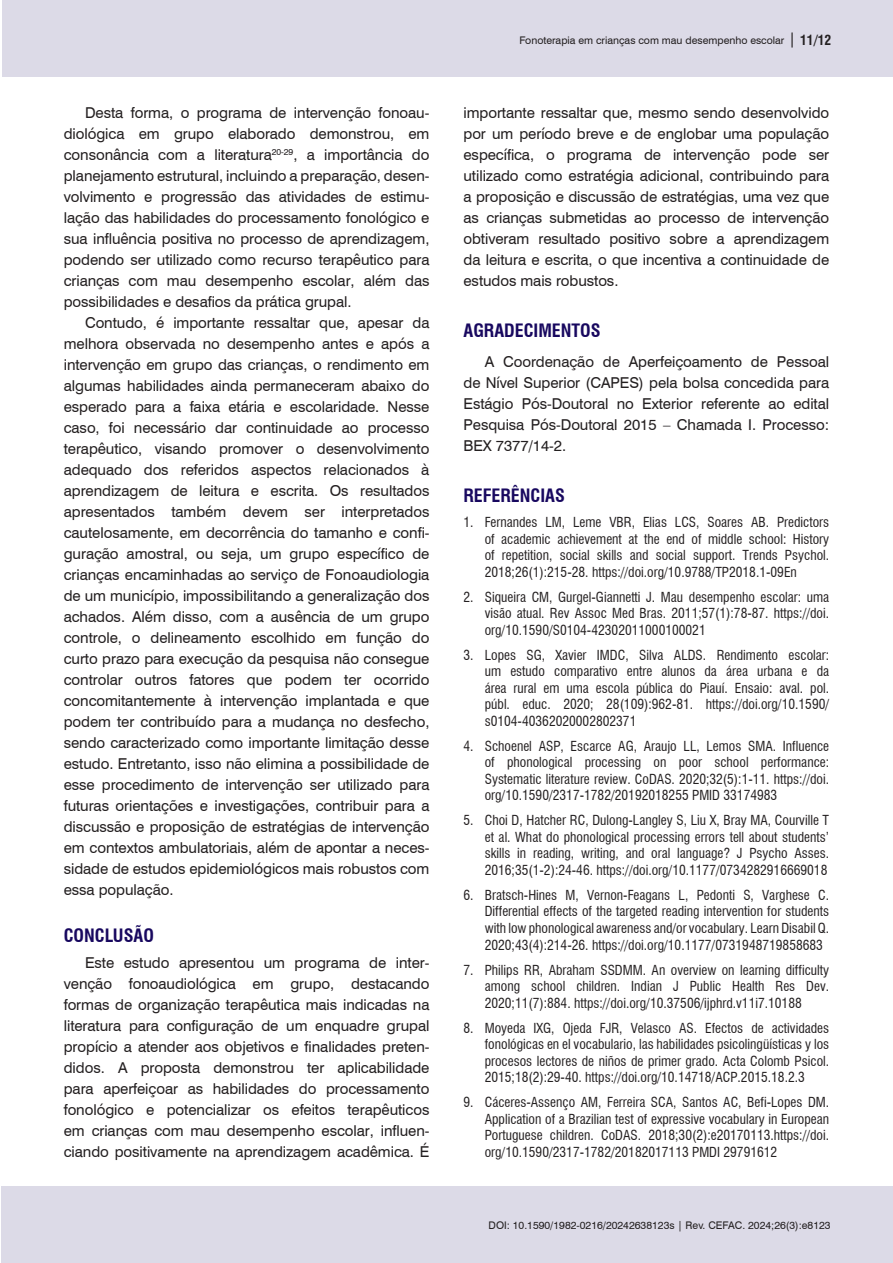
<style>
.page{position:relative;width:893px;height:1263px;background:#fff}
.page>*{position:absolute;margin:0;border:0;box-sizing:border-box;transform-origin:0 0}
.Nivel_1{font:700 condensed 18px "Swiss 721 BT";color:#18085f}
.Corpo_do_texto{font:15px/21px "Swiss 721 BT";letter-spacing:-.005em;color:#231f20;text-align:justify}
.t1{font:condensed 13.5px/16.5px "Swiss 721 BT";color:#231f20;text-align:justify}
.t2{font:10.5px "Swiss 721 BT";color:#231f20}
.s1{font-size:15px}
.s2{font-weight:700;font-stretch:condensed;font-size:13.5px}
</style>
<div class="page">
<div style="left:1px;top:1186px;width:892px;height:77px;background:#dcdae7"></div>
<div style="left:2px;top:0;width:891px;height:77px;background:#dcdae7"></div>
<p class="Corpo_do_texto" style="left:64px;top:101px;width:367px;text-indent:21px">Desta forma, o programa de intervenção fonoau&shy;diológica em grupo elaborado demonstrou, em consonância com a literatura<sup>20-29</sup>, a importância do planejamento estrutural, incluindo a preparação, desen&shy;volvimento e progressão das atividades de estimu&shy;lação das habilidades do processamento fonológico e sua influência positiva no processo de aprendizagem, podendo ser utilizado como recurso terapêutico para crianças com mau desempenho escolar, além das possibilidades e desafios da prática grupal.</p>
<p class="Corpo_do_texto" style="left:64px;top:311px;width:367px;text-indent:21px">Contudo, é importante ressaltar que, apesar da melhora observada no desempenho antes e após a intervenção em grupo das crianças, o rendimento em algumas habilidades ainda permaneceram abaixo do esperado para a faixa etária e escolaridade. Nesse caso, foi necessário dar continuidade ao processo terapêutico, visando promover o desenvolvimento adequado dos referidos aspectos relacionados à aprendizagem de leitura e escrita. Os resultados apresentados também devem ser interpretados cautelosamente, em decorrência do tamanho e confi&shy;guração amostral, ou seja, um grupo específico de crianças encaminhadas ao serviço de Fonoaudiologia de um município, impossibilitando a generalização dos achados. Além disso, com a ausência de um grupo controle, o delineamento escolhido em função do curto prazo para execução da pesquisa não consegue controlar outros fatores que podem ter ocorrido concomitantemente à intervenção implantada e que podem ter contribuído para a mudança no desfecho, sendo caracterizado como importante limitação desse estudo. Entretanto, isso não elimina a possibilidade de esse procedimento de intervenção ser utilizado para futuras orientações e investigações, contribuir para a discussão e proposição de estratégias de intervenção em contextos ambulatoriais, além de apontar a neces&shy;sidade de estudos epidemiológicos mais robustos com essa população.</p>
<p class="Nivel_1" style="left:64px;top:925px;width:92px">CONCLUSÃO</p>
<p class="Corpo_do_texto" style="left:64px;top:951px;width:367px;text-indent:21px">Este estudo apresentou um programa de inter&shy;venção fonoaudiológica em grupo, destacando formas de organização terapêutica mais indicadas na literatura para configuração de um enquadre grupal propício a atender aos objetivos e finalidades preten&shy;didos. A proposta demonstrou ter aplicabilidade para aperfeiçoar as habilidades do processamento fonológico e potencializar os efeitos terapêuticos em crianças com mau desempenho escolar, influen&shy;ciando positivamente na aprendizagem acadêmica. É</p>
<p class="t2" style="left:519px;top:33px;width:313px">Fonoterapia em crianças com mau desempenho escolar <span class="s1">|</span> <span class="s2">11/12</span></p>
<p class="Corpo_do_texto" style="left:463px;top:101px;width:367px">importante ressaltar que, mesmo sendo desenvolvido por um período breve e de englobar uma população específica, o programa de intervenção pode ser utilizado como estratégia adicional, contribuindo para a proposição e discussão de estratégias, uma vez que as crianças submetidas ao processo de intervenção obtiveram resultado positivo sobre a aprendizagem da leitura e escrita, o que incentiva a continuidade de estudos mais robustos.</p>
<p class="Nivel_1" style="left:463px;top:320px;width:139px">AGRADECIMENTOS</p>
<p class="Corpo_do_texto" style="left:463px;top:350px;width:367px;text-indent:21px">A Coordenação de Aperfeiçoamento de Pessoal de Nível Superior (CAPES) pela bolsa concedida para Estágio Pós-Doutoral no Exterior referente ao edital Pesquisa Pós-Doutoral 2015 – Chamada I. Processo:<br>BEX 7377/14-2.</p>
<p class="Nivel_1" style="left:463px;top:485px;width:103px">REFERÊNCIAS</p>
<p class="t1" style="left:485px;top:514px;width:346px;text-indent:-21px">1. Fernandes LM, Leme VBR, Elias LCS, Soares AB. Predictors of academic achievement at the end of middle school: History of repetition, social skills and social support. Trends Psychol.<br>2018;26(1):215-28. https://doi.org/10.9788/TP2018.1-09En</p>
<p class="t1" style="left:485px;top:589px;width:346px;text-indent:-21px">2. Siqueira CM, Gurgel-Giannetti J. Mau desempenho escolar: uma visão atual. Rev Assoc Med Bras. 2011;57(1):78-87. https://doi. org/10.1590/S0104-42302011000100021</p>
<p class="t1" style="left:485px;top:647px;width:346px;text-indent:-21px">3. Lopes SG, Xavier IMDC, Silva ALDS. Rendimento escolar: um estudo comparativo entre alunos da área urbana e da área rural em uma escola pública do Piauí. Ensaio: aval. pol. públ. educ. 2020; 28(109):962-81. https://doi.org/10.1590/ s0104-40362020002802371</p>
<p class="t1" style="left:485px;top:738px;width:346px;text-indent:-21px">4. Schoenel ASP, Escarce AG, Araujo LL, Lemos SMA. Influence of phonological processing on poor school performance:<br>Systematic literature review. CoDAS. 2020;32(5):1-11. https://doi. org/10.1590/2317-1782/20192018255 PMID 33174983</p>
<p class="t1" style="left:485px;top:812px;width:346px;text-indent:-21px">5. Choi D, Hatcher RC, Dulong-Langley S, Liu X, Bray MA, Courville T et al. What do phonological processing errors tell about students’ skills in reading, writing, and oral language? J Psycho Asses.<br>2016;35(1-2):24-46. https://doi.org/10.1177/0734282916669018</p>
<p class="t1" style="left:485px;top:887px;width:346px;text-indent:-21px">6. Bratsch-Hines M, Vernon-Feagans L, Pedonti S, Varghese C.<br>Differential effects of the targeted reading intervention for students with low phonological awareness and/or vocabulary. Learn Disabil Q.<br>2020;43(4):214-26. https://doi.org/10.1177/0731948719858683</p>
<p class="t1" style="left:485px;top:961px;width:346px;text-indent:-21px">7. Philips RR, Abraham SSDMM. An overview on learning difficulty among school children. Indian J Public Health Res Dev.<br>2020;11(7):884. https://doi.org/10.37506/ijphrd.v11i7.10188</p>
<p class="t1" style="left:485px;top:1019px;width:346px;text-indent:-21px">8. Moyeda IXG, Ojeda FJR, Velasco AS. Efectos de actividades fonológicas en el vocabulario, las habilidades psicolingüísticas y los procesos lectores de niños de primer grado. Acta Colomb Psicol.<br>2015;18(2):29-40. https://doi.org/10.14718/ACP.2015.18.2.3</p>
<p class="t1" style="left:485px;top:1094px;width:346px;text-indent:-21px">9. Cáceres-Assenço AM, Ferreira SCA, Santos AC, Befi-Lopes DM.<br>Application of a Brazilian test of expressive vocabulary in European Portuguese children. CoDAS. 2018;30(2):e20170113.https://doi. org/10.1590/2317-1782/20182017113 PMDI 29791612</p>
<p class="t2" style="left:489px;top:1218px;width:343px">DOI: 10.1590/1982-0216/20242638123s | Rev. CEFAC. 2024;26(3):e8123</p>
</div>
